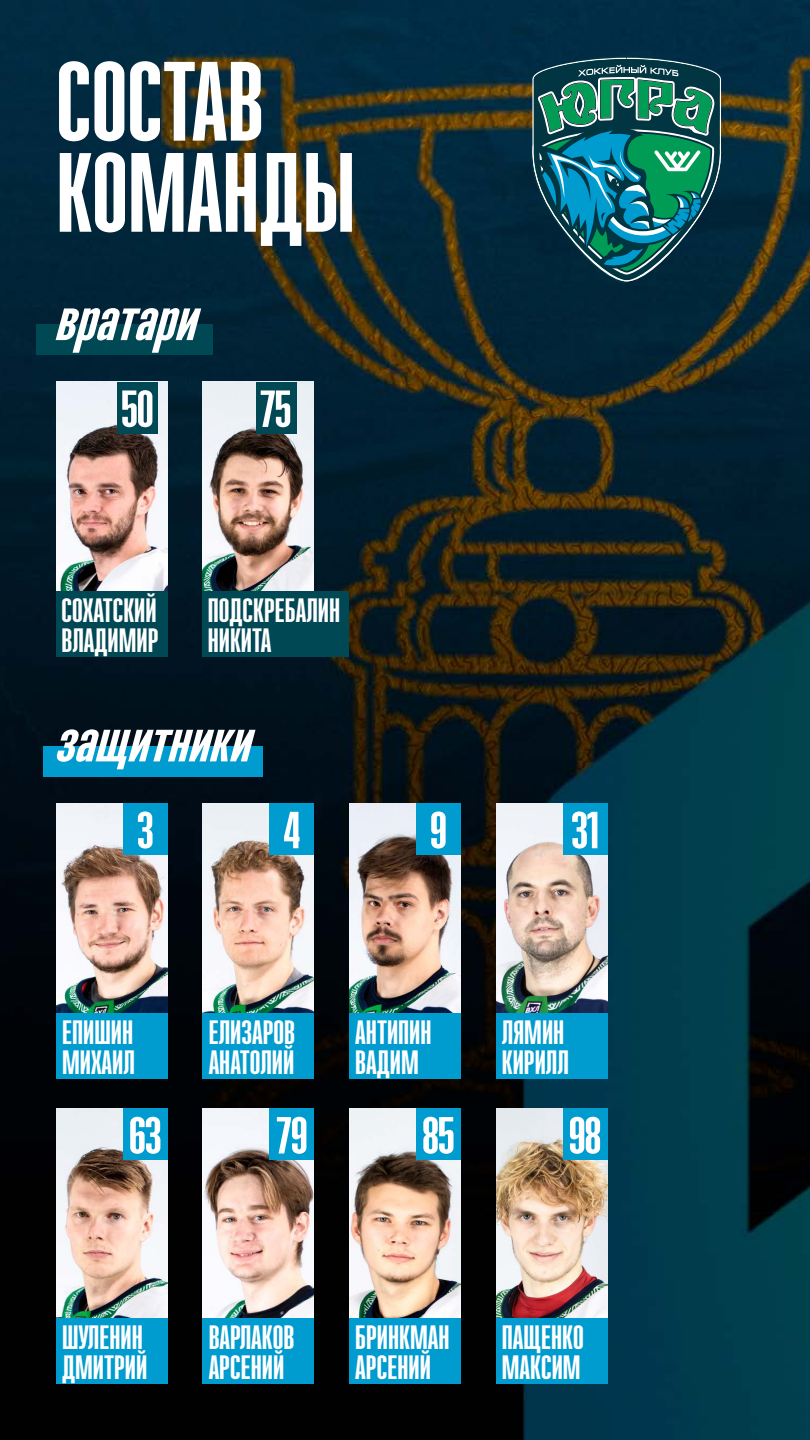
<style>
.page{position:relative;width:810px;height:1440px;background:#fff}
.page>*{position:absolute;margin:0;border:0;box-sizing:border-box;transform-origin:0 0}
.t1{font:700 112.5px/91.1px "Ristretto Pro";color:#fff}
.t2{font:italic 700 63.3px "Ristretto Pro";color:#fff}
.t3{font:700 54px "Ristretto Pro";letter-spacing:-.025em;color:#fff}
.t4{font:700 33.75px/30px "Ristretto Pro";color:#fff}
</style>
<div class="page">
<img style="left:0;top:0;width:810px;height:1440px">
<svg style="left:530px;top:56px;width:192px;height:227px;background:#1e6b6d"></svg>
<div style="left:36px;top:324px;width:177px;height:31px;background:#004854"></div>
<div style="left:43px;top:746px;width:219px;height:31px;background:#009bcf"></div>
<img style="left:56px;top:382px;width:111px;height:210px">
<img style="left:202px;top:382px;width:112px;height:210px">
<div style="left:56px;top:592px;width:111px;height:65px;background:#004854"></div>
<div style="left:202px;top:592px;width:147px;height:65px;background:#004854"></div>
<div style="left:117px;top:382px;width:41px;height:51px;background:#004854"></div>
<div style="left:256px;top:382px;width:40px;height:51px;background:#004854"></div>
<img style="left:56px;top:803px;width:111px;height:210px">
<div style="left:56px;top:1013px;width:111px;height:65px;background:#009bcf"></div>
<div style="left:123px;top:803px;width:44px;height:52px;background:#009bcf"></div>
<img style="left:496px;top:803px;width:111px;height:210px">
<div style="left:496px;top:1013px;width:111px;height:65px;background:#009bcf"></div>
<div style="left:563px;top:803px;width:44px;height:52px;background:#009bcf"></div>
<img style="left:349px;top:803px;width:112px;height:210px">
<div style="left:349px;top:1013px;width:112px;height:65px;background:#009bcf"></div>
<div style="left:416px;top:803px;width:45px;height:52px;background:#009bcf"></div>
<img style="left:56px;top:1108px;width:111px;height:210px">
<div style="left:56px;top:1318px;width:111px;height:66px;background:#009bcf"></div>
<div style="left:123px;top:1108px;width:44px;height:52px;background:#009bcf"></div>
<img style="left:203px;top:803px;width:111px;height:210px">
<div style="left:203px;top:1013px;width:111px;height:65px;background:#009bcf"></div>
<div style="left:270px;top:803px;width:44px;height:52px;background:#009bcf"></div>
<img style="left:203px;top:1108px;width:111px;height:210px">
<div style="left:203px;top:1318px;width:111px;height:66px;background:#009bcf"></div>
<div style="left:270px;top:1108px;width:44px;height:52px;background:#009bcf"></div>
<img style="left:349px;top:1108px;width:112px;height:210px">
<img style="left:496px;top:1108px;width:111px;height:210px">
<div style="left:349px;top:1318px;width:112px;height:66px;background:#009bcf"></div>
<div style="left:496px;top:1318px;width:111px;height:66px;background:#009bcf"></div>
<div style="left:416px;top:1108px;width:45px;height:52px;background:#009bcf"></div>
<div style="left:563px;top:1108px;width:44px;height:52px;background:#009bcf"></div>
<h1 class="t1" style="left:56px;top:56px;width:301px">СОСТАВ<br>КОМАНДЫ</h1>
<h2 class="t2" style="left:54px;top:281px;width:162px">вратари</h2>
<h3 class="t3" style="left:121px;top:377px;width:34px">50</h3>
<h3 class="t3" style="left:260px;top:377px;width:33px">75</h3>
<p class="t4" style="left:62px;top:595px;width:99px">СОХАТСКИЙ<br>ВЛАДИМИР</p>
<p class="t4" style="left:208px;top:595px;width:134px">ПОДСКРЕБАЛИН<br>НИКИТА</p>
<h2 class="t2" style="left:54px;top:703px;width:217px">защитники</h2>
<h3 class="t3" style="left:137px;top:798px;width:18px">3</h3>
<h3 class="t3" style="left:283px;top:798px;width:19px">4</h3>
<h3 class="t3" style="left:430px;top:798px;width:19px">9</h3>
<h3 class="t3" style="left:571px;top:798px;width:30px">31</h3>
<p class="t4" style="left:62px;top:1017px;width:74px">ЕПИШИН<br>МИХАИЛ</p>
<h3 class="t3" style="left:129px;top:1103px;width:34px">63</h3>
<p class="t4" style="left:209px;top:1017px;width:88px">ЕЛИЗАРОВ<br>АНАТОЛИЙ</p>
<h3 class="t3" style="left:276px;top:1103px;width:33px">79</h3>
<p class="t4" style="left:355px;top:1017px;width:78px">АНТИПИН<br>ВАДИМ</p>
<p class="t4" style="left:502px;top:1017px;width:69px">ЛЯМИН<br>КИРИЛЛ</p>
<h3 class="t3" style="left:422px;top:1103px;width:34px">85</h3>
<h3 class="t3" style="left:569px;top:1103px;width:34px">98</h3>
<p class="t4" style="left:62px;top:1322px;width:87px">ШУЛЕНИН<br>ДМИТРИЙ</p>
<p class="t4" style="left:209px;top:1322px;width:87px">ВАРЛАКОВ<br>АРСЕНИЙ</p>
<p class="t4" style="left:355px;top:1322px;width:96px">БРИНКМАН<br>АРСЕНИЙ</p>
<p class="t4" style="left:502px;top:1322px;width:83px">ПАЩЕНКО<br>МАКСИМ</p>
</div>
